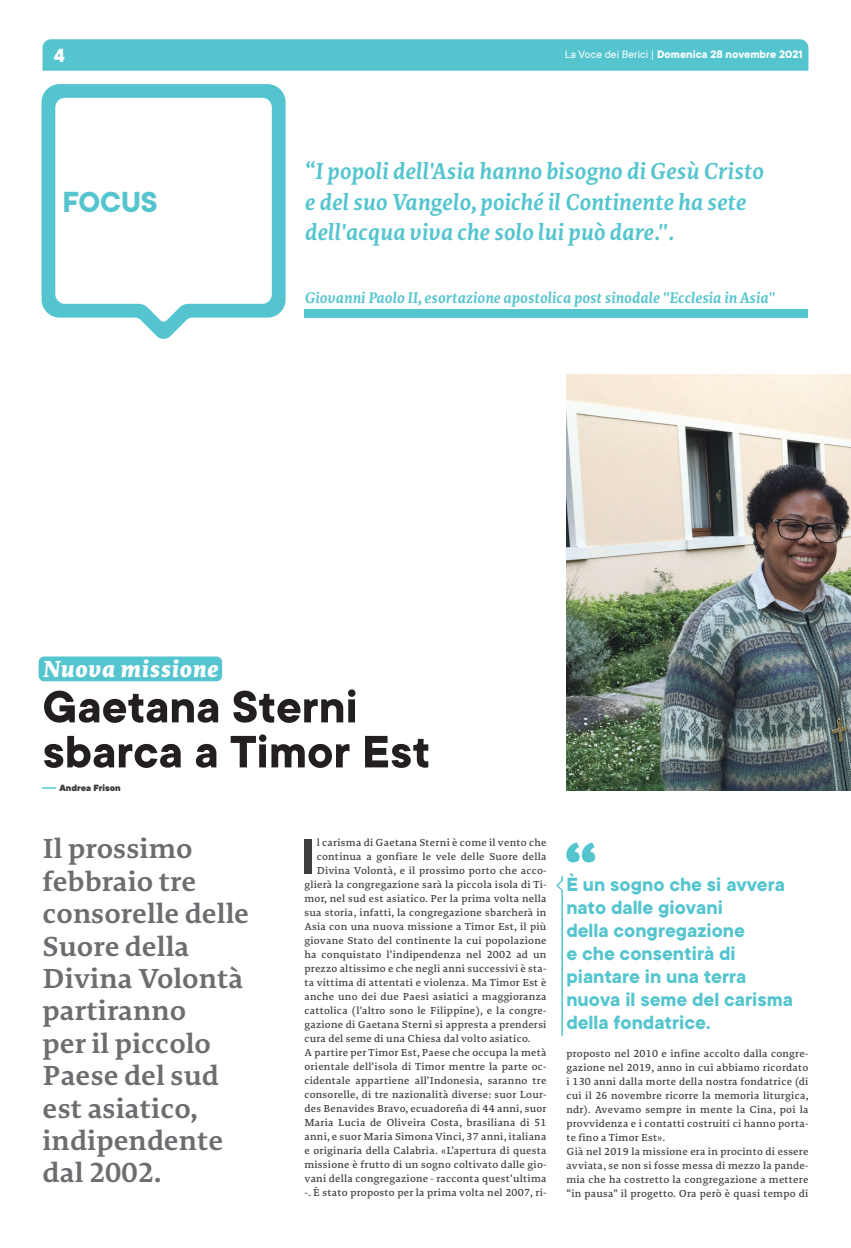
<style>
.page{position:relative;width:851px;height:1248px;background:#fff}
.page>*{position:absolute;margin:0;border:0;box-sizing:border-box;transform-origin:0 0}
.t1{font:700 54.4px "TT Commons";color:#3e3e3f}
.t2{font:700 50px/45px "TT Commons";color:#231f20}
.t3{font:700 32px "TT Commons";color:#54c5cf}
.t4{font:600 27px/32.4px "Edit Serif Cyrillic";color:#6c6d70}
.t5{font:22.6px/30.2px "Edit Serif Cyrillic Sem Bd Ita";letter-spacing:-.02em;color:#54c5cf}
.t6{font:italic 700 expanded 22.6px "Edit Serif Cyrillic";color:#fff}
.t7{font:700 21px/23px "TT Commons";color:#54c5cf}
.t8{font:700 21px "TT Commons";color:#fff}
.t9{font:15px "Edit Serif Cyrillic Sem Bd Ita";letter-spacing:-.02em;color:#54c5cf}
.t10{font:700 12px "TT Commons";color:#fff}
.t11{font:10px/14px "Edit Serif Cyrillic";letter-spacing:.02em;color:#3e3e3f}
.t12{font:900 10px "TT Commons";color:#3e3e3f}
.s1{font-weight:400}
</style>
<div class="page">
<img style="left:566px;top:374px;width:284px;height:416px">
<div style="left:39px;top:656px;width:183px;height:25px;background:#54c5cf;border-radius:6px"></div>
<svg style="left:43px;top:787px;width:13px;height:1px"></svg>
<div style="left:304px;top:309px;width:504px;height:8px;background:#54c5cf"></div>
<svg style="left:41px;top:84px;width:245px;height:255px"></svg>
<hr style="left:561px;top:876px;width:1px;height:159px;background:#54c5cf">
<svg style="left:566px;top:842px;width:29px;height:20px"></svg>
<svg style="left:556px;top:879px;width:7px;height:12px"></svg>
<div style="left:43px;top:39px;width:765px;height:32px;background:#54c5cf"></div>
<h3 class="t8" style="left:54px;top:44px;width:13px">4</h3>
<p class="t10" style="left:564px;top:48px;width:239px"><span class="s1">La Voce dei Berici |</span> Domenica 28 novembre 2021</p>
<h3 class="t3" style="left:62px;top:185px;width:97px">FOCUS</h3>
<h3 class="t5" style="left:304px;top:156px;width:461px">“I popoli dell'Asia hanno bisogno di Gesù Cristo e del suo Vangelo, poiché il Continente ha sete dell'acqua viva che solo lui può dare.".</h3>
<h3 class="t9" style="left:304px;top:287px;width:472px">Giovanni Paolo II, esortazione apostolica post sinodale "Ecclesia in Asia"</h3>
<h3 class="t6" style="left:43px;top:653px;width:177px">Nuova missione</h3>
<h2 class="t2" style="left:43px;top:685px;width:389px">Gaetana Sterni sbarca a Timor Est</h2>
<p class="t12" style="left:60px;top:781px;width:63px">Andrea Frison</p>
<h3 class="t4" style="left:43px;top:831px;width:208px">Il prossimo febbraio tre consorelle delle<br>Suore della<br>Divina Volontà partiranno<br>per il piccolo<br>Paese del sud est asiatico, indipendente dal 2002.</h3>
<h1 class="t1" style="left:301px;top:826px;width:16px">I</h1>
<p class="t11" style="left:317px;top:834px;width:231px">l carisma di Gaetana Sterni è come il vento che</p>
<p class="t11" style="left:317px;top:848px;width:231px">continua a gonfiare le vele delle Suore della</p>
<p class="t11" style="left:317px;top:862px;width:231px">Divina Volontà, e il prossimo porto che acco-</p>
<p class="t11" style="left:304px;top:876px;width:243px">glierà la congregazione sarà la piccola isola di Ti-</p>
<p class="t11" style="left:304px;top:890px;width:243px">mor, nel sud est asiatico. Per la prima volta nella</p>
<p class="t11" style="left:304px;top:904px;width:243px">sua storia, infatti, la congregazione sbarcherà in</p>
<p class="t11" style="left:304px;top:918px;width:243px">Asia con una nuova missione a Timor Est, il più</p>
<p class="t11" style="left:304px;top:932px;width:243px">giovane Stato del continente la cui popolazione</p>
<p class="t11" style="left:304px;top:946px;width:243px">ha conquistato l’indipendenza nel 2002 ad un</p>
<p class="t11" style="left:304px;top:960px;width:243px">prezzo altissimo e che negli anni successivi è sta-</p>
<p class="t11" style="left:304px;top:974px;width:243px">ta vittima di attentati e violenza. Ma Timor Est è</p>
<p class="t11" style="left:304px;top:988px;width:243px">anche uno dei due Paesi asiatici a maggioranza</p>
<p class="t11" style="left:304px;top:1002px;width:243px">cattolica (l’altro sono le Filippine), e la congre-</p>
<p class="t11" style="left:304px;top:1016px;width:243px">gazione di Gaetana Sterni si appresta a prendersi</p>
<p class="t11" style="left:304px;top:1030px;width:228px">cura del seme di una Chiesa dal volto asiatico.</p>
<p class="t11" style="left:304px;top:1044px;width:243px">A partire per Timor Est, Paese che occupa la metà</p>
<p class="t11" style="left:304px;top:1058px;width:243px">orientale dell’isola di Timor mentre la parte oc-</p>
<p class="t11" style="left:304px;top:1072px;width:243px">cidentale appartiene all’Indonesia, saranno tre</p>
<p class="t11" style="left:304px;top:1086px;width:243px">consorelle, di tre nazionalità diverse: suor Lour-</p>
<p class="t11" style="left:304px;top:1100px;width:244px">des Benavides Bravo, ecuadoreña di 44 anni, suor</p>
<p class="t11" style="left:304px;top:1114px;width:243px">Maria Lucia de Oliveira Costa, brasiliana di 51</p>
<p class="t11" style="left:304px;top:1128px;width:243px">anni, e suor Maria Simona Vinci, 37 anni, italiana</p>
<p class="t11" style="left:304px;top:1142px;width:243px">e originaria della Calabria. «L’apertura di questa</p>
<p class="t11" style="left:304px;top:1156px;width:243px">missione è frutto di un sogno coltivato dalle gio-</p>
<p class="t11" style="left:304px;top:1170px;width:243px">vani della congregazione - racconta quest’ultima</p>
<p class="t11" style="left:304px;top:1184px;width:243px">-. È stato proposto per la prima volta nel 2007, ri-</p>
<h3 class="t7" style="left:566px;top:873px;width:228px">È un sogno che si avvera nato dalle giovani<br>della congregazione<br>e che consentirà di piantare in una terra nuova il seme del carisma della fondatrice.</h3>
<p class="t11" style="left:566px;top:1045px;width:244px">proposto nel 2010 e infine accolto dalla congre&shy;gazione nel 2019, anno in cui abbiamo ricordato i 130 anni dalla morte della nostra fondatrice (di cui il 26 novembre ricorre la memoria liturgica, ndr). Avevamo sempre in mente la Cina, poi la provvidenza e i contatti costruiti ci hanno porta&shy;te fino a Timor Est».<br>Già nel 2019 la missione era in procinto di essere avviata, se non si fosse messa di mezzo la pande&shy;mia che ha costretto la congregazione a mettere “in pausa” il progetto. Ora però è quasi tempo di</p>
</div>
